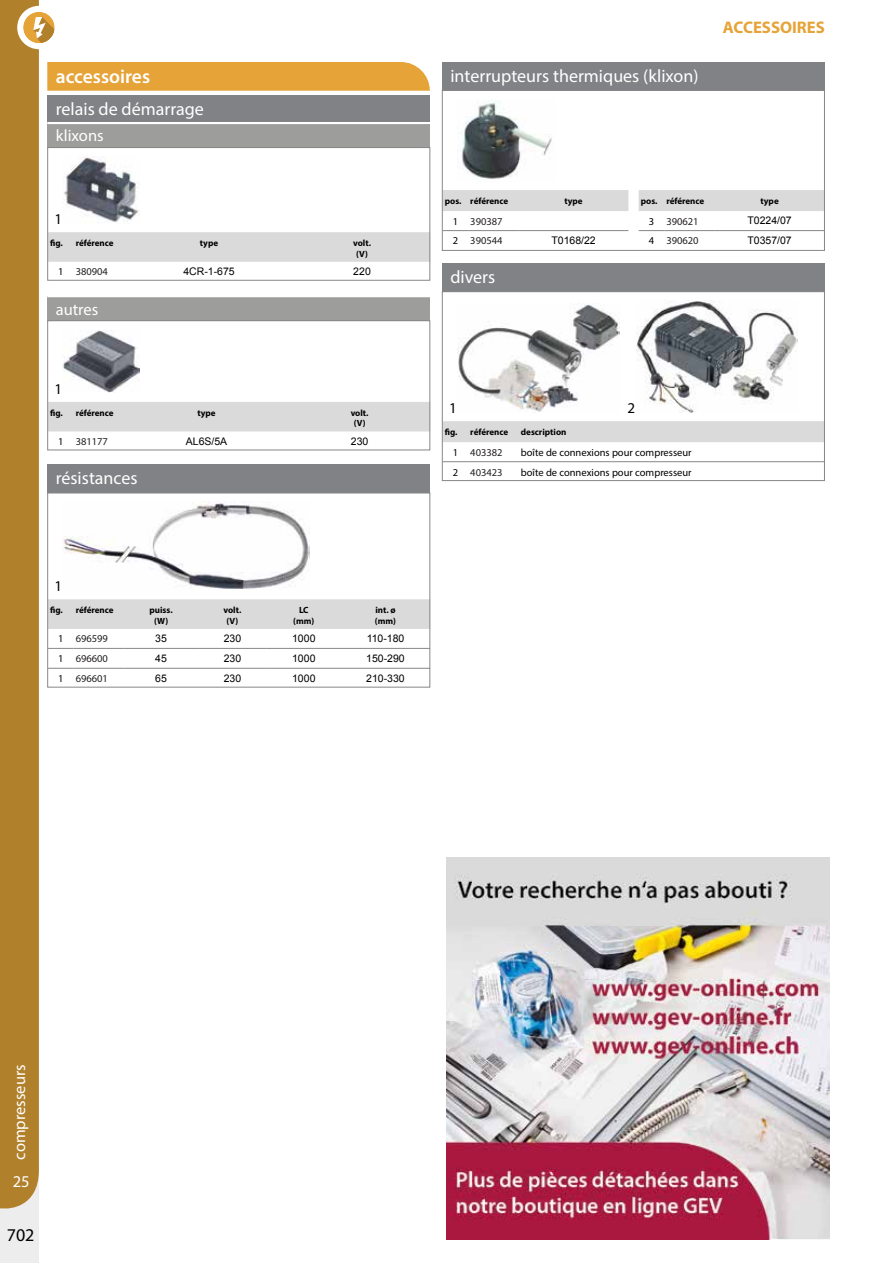
<style>
.page{position:relative;width:893px;height:1263px;background:#fff}
.page>*{position:absolute;margin:0;border:0;box-sizing:border-box;transform-origin:0 0}
.t1{font:600 19.5px "Myriad Pro";color:#fff}
.t2{font:18px "Myriad Pro";color:#fff}
.t3{font:18px "Myriad Pro";color:#000}
.t4{font:700 16.8px "Myriad Pro";color:#e6a337}
.t5{font:16.5px "Myriad Pro";color:#fff}
.t6{font:15px "Myriad Pro";color:#000}
.t7{font:10.5px "Arial";color:#000}
.t8{font:10.5px/20px "Myriad Pro";color:#231f20}
.t9{font:10.5px "Myriad Pro";color:#000}
.t10{font:700 9px/10.8px "Myriad Pro";color:#000;text-align:center}
.s1{color:#000}
</style>
<div class="page">
<img style="left:446px;top:857px;width:383px;height:383px">
<div style="left:0;top:0;width:39px;height:1263px;background:#ededed"></div>
<div style="left:0;top:0;width:39px;height:1208px;background:#b1802b"></div>
<div style="left:17px;top:6px;width:44px;height:43px;background:#fff;border-radius:50%"></div>
<div style="left:23px;top:12px;width:32px;height:31px;background:#e6a337;border-radius:50%"></div>
<svg style="left:33px;top:17px;width:22px;height:26px"></svg>
<div style="left:47px;top:95px;width:383px;height:28px;background:#818285"></div>
<div style="left:47px;top:123px;width:383px;height:24px;background:#9d9d9c"></div>
<hr style="left:47px;top:122px;width:383px;height:2px;background:#fff">
<div style="left:47px;top:62px;width:383px;height:29px;background:#e6a337"></div>
<img style="left:64px;top:156px;width:75px;height:67px">
<div style="left:47px;top:147px;width:383px;height:85px;border:1px solid #878787"></div>
<div style="left:49px;top:233px;width:379px;height:29px;background:#dadada"></div>
<div style="left:47px;top:231px;width:383px;height:50px;border:1px solid #878787"></div>
<div style="left:47px;top:296px;width:383px;height:25px;background:#9d9d9c"></div>
<hr style="left:47px;top:295px;width:383px;height:2px;background:#fff">
<img style="left:63px;top:330px;width:76px;height:63px">
<div style="left:47px;top:320px;width:383px;height:82px;border:1px solid #878787"></div>
<div style="left:49px;top:403px;width:379px;height:28px;background:#dadada"></div>
<div style="left:47px;top:401px;width:383px;height:49px;border:1px solid #878787"></div>
<div style="left:47px;top:465px;width:383px;height:28px;background:#818285"></div>
<img style="left:63px;top:502px;width:247px;height:87px">
<div style="left:47px;top:493px;width:383px;height:106px;border:1px solid #878787"></div>
<div style="left:49px;top:601px;width:379px;height:28px;background:#dadada"></div>
<svg style="left:49px;top:648px;width:25px;height:1px"></svg>
<hr style="left:74px;top:648px;width:50px;height:1px;background:#878787">
<hr style="left:124px;top:648px;width:74px;height:1px;background:#878787">
<hr style="left:198px;top:648px;width:69px;height:1px;background:#878787">
<hr style="left:267px;top:648px;width:74px;height:1px;background:#878787">
<hr style="left:341px;top:648px;width:89px;height:1px;background:#878787">
<svg style="left:49px;top:668px;width:25px;height:1px"></svg>
<hr style="left:74px;top:668px;width:50px;height:1px;background:#878787">
<hr style="left:124px;top:668px;width:74px;height:1px;background:#878787">
<hr style="left:198px;top:668px;width:69px;height:1px;background:#878787">
<hr style="left:267px;top:668px;width:74px;height:1px;background:#878787">
<hr style="left:341px;top:668px;width:89px;height:1px;background:#878787">
<div style="left:442px;top:62px;width:383px;height:28px;background:#818285"></div>
<img style="left:462px;top:99px;width:90px;height:80px">
<div style="left:442px;top:90px;width:383px;height:100px;border:1px solid #878787"></div>
<div style="left:444px;top:191px;width:184px;height:20px;background:#dadada"></div>
<svg style="left:444px;top:230px;width:24px;height:1px"></svg>
<hr style="left:468px;top:230px;width:51px;height:1px;background:#878787">
<hr style="left:519px;top:230px;width:109px;height:1px;background:#878787">
<div style="left:639px;top:191px;width:184px;height:20px;background:#dadada"></div>
<svg style="left:639px;top:230px;width:25px;height:1px"></svg>
<hr style="left:664px;top:230px;width:51px;height:1px;background:#878787">
<hr style="left:715px;top:230px;width:109px;height:1px;background:#878787">
<div style="left:442px;top:189px;width:383px;height:62px;border:1px solid #878787"></div>
<div style="left:442px;top:264px;width:383px;height:28px;background:#818285"></div>
<img style="left:458px;top:303px;width:161px;height:109px">
<img style="left:636px;top:301px;width:162px;height:111px">
<div style="left:442px;top:291px;width:383px;height:130px;border:1px solid #878787"></div>
<div style="left:444px;top:422px;width:379px;height:20px;background:#dadada"></div>
<svg style="left:444px;top:461px;width:24px;height:1px"></svg>
<hr style="left:468px;top:461px;width:51px;height:1px;background:#878787">
<hr style="left:519px;top:461px;width:306px;height:1px;background:#878787">
<div style="left:442px;top:420px;width:383px;height:61px;border:1px solid #878787"></div>
<h1 class="t1" style="left:56px;top:64px;width:96px">accessoires</h1>
<h2 class="t2" style="left:56px;top:97px;width:150px">relais de démarrage</h2>
<h3 class="t5" style="left:56px;top:126px;width:49px">klixons</h3>
<h3 class="t6" style="left:54px;top:210px;width:9px">1</h3>
<p class="t10" style="left:50px;top:237px;width:14px">fig.</p>
<p class="t10" style="left:76px;top:237px;width:39px">référence</p>
<p class="t10" style="left:200px;top:237px;width:20px">type</p>
<p class="t10" style="left:353px;top:237px;width:19px">volt. (V)</p>
<p class="t8" style="left:58px;top:262px;width:51px"><span class="s1">1</span> 380904</p>
<p class="t7" style="left:183px;top:265px;width:53px">4CR-1-675</p>
<p class="t7" style="left:353px;top:265px;width:19px">220</p>
<h3 class="t5" style="left:56px;top:299px;width:44px">autres</h3>
<h3 class="t6" style="left:54px;top:380px;width:9px">1</h3>
<p class="t10" style="left:50px;top:407px;width:14px">fig.</p>
<p class="t10" style="left:76px;top:407px;width:39px">référence</p>
<p class="t10" style="left:197px;top:407px;width:20px">type</p>
<p class="t10" style="left:351px;top:407px;width:19px">volt. (V)</p>
<p class="t8" style="left:58px;top:431px;width:51px"><span class="s1">1</span> 381177</p>
<p class="t7" style="left:186px;top:434px;width:43px">AL6S/5A</p>
<p class="t7" style="left:351px;top:434px;width:19px">230</p>
<h2 class="t2" style="left:56px;top:467px;width:83px">résistances</h2>
<h3 class="t6" style="left:54px;top:577px;width:9px">1</h3>
<p class="t10" style="left:50px;top:604px;width:14px">fig.</p>
<p class="t10" style="left:76px;top:604px;width:39px">référence</p>
<p class="t10" style="left:150px;top:604px;width:25px">puiss. (W)</p>
<p class="t10" style="left:223px;top:604px;width:19px">volt. (V)</p>
<p class="t10" style="left:293px;top:604px;width:23px">LC (mm)</p>
<p class="t10" style="left:375px;top:604px;width:23px;text-align:left">int. ø (mm)</p>
<p class="t8" style="left:58px;top:629px;width:51px"><span class="s1">1</span> 696599</p>
<p class="t7" style="left:155px;top:632px;width:13px">35</p>
<p class="t7" style="left:224px;top:632px;width:19px">230</p>
<p class="t7" style="left:292px;top:632px;width:25px">1000</p>
<p class="t7" style="left:367px;top:632px;width:39px">110-180</p>
<p class="t8" style="left:58px;top:649px;width:51px"><span class="s1">1</span> 696600</p>
<p class="t7" style="left:155px;top:652px;width:13px">45</p>
<p class="t7" style="left:224px;top:652px;width:19px">230</p>
<p class="t7" style="left:292px;top:652px;width:25px">1000</p>
<p class="t7" style="left:366px;top:652px;width:40px">150-290</p>
<p class="t8" style="left:58px;top:668px;width:51px"><span class="s1">1</span> 696601</p>
<p class="t7" style="left:155px;top:671px;width:13px">65</p>
<p class="t7" style="left:224px;top:671px;width:19px">230</p>
<p class="t7" style="left:292px;top:671px;width:25px">1000</p>
<p class="t7" style="left:366px;top:671px;width:40px">210-330</p>
<h2 class="t2" style="left:450px;top:64px;width:250px">interrupteurs thermiques (klixon)</h2>
<h3 class="t4" style="left:723px;top:16px;width:104px">ACCESSOIRES</h3>
<p class="t10" style="left:445px;top:195px;width:65px">pos. référence</p>
<p class="t10" style="left:564px;top:195px;width:20px">type</p>
<p class="t8" style="left:453px;top:211px;width:51px"><span class="s1">1</span> 390387<br><span class="s1">2</span> 390544</p>
<p class="t7" style="left:551px;top:234px;width:46px">T0168/22</p>
<h2 class="t2" style="left:450px;top:266px;width:46px">divers</h2>
<p class="t10" style="left:641px;top:195px;width:65px">pos. référence</p>
<p class="t10" style="left:760px;top:195px;width:20px">type</p>
<p class="t8" style="left:649px;top:211px;width:51px"><span class="s1">3</span> 390621</p>
<p class="t7" style="left:747px;top:214px;width:46px">T0224/07</p>
<p class="t8" style="left:649px;top:231px;width:51px"><span class="s1">4</span> 390620</p>
<p class="t7" style="left:747px;top:234px;width:46px">T0357/07</p>
<h3 class="t6" style="left:449px;top:399px;width:9px">1</h3>
<h3 class="t6" style="left:628px;top:399px;width:9px">2</h3>
<p class="t10" style="left:445px;top:426px;width:14px">fig.</p>
<p class="t10" style="left:470px;top:426px;width:39px">référence</p>
<p class="t10" style="left:521px;top:426px;width:47px">description</p>
<p class="t8" style="left:453px;top:442px;width:51px"><span class="s1">1</span> 403382</p>
<p class="t9" style="left:521px;top:446px;width:172px">boîte de connexions pour compresseur</p>
<p class="t8" style="left:453px;top:462px;width:51px"><span class="s1">2</span> 403423</p>
<p class="t9" style="left:521px;top:466px;width:172px">boîte de connexions pour compresseur</p>
<h3 class="t5" style="left:9px;top:1160px;width:97px;rotate:-90deg">compresseurs</h3>
<h3 class="t5" style="left:13px;top:1171px;width:18px">25</h3>
<h2 class="t3" style="left:7px;top:1224px;width:29px">702</h2>
</div>
